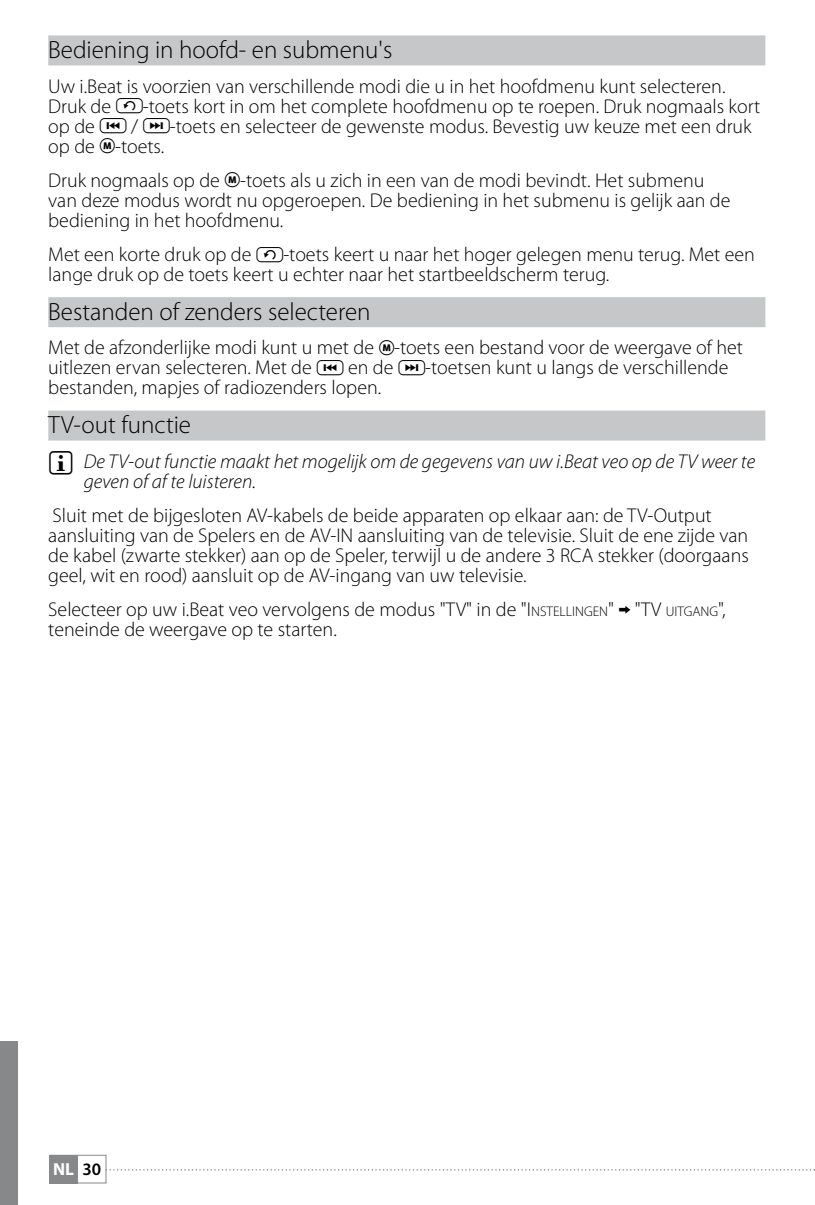
<style>
.page{position:relative;width:815px;height:1205px;background:#fff}
.page>*{position:absolute;margin:0;border:0;box-sizing:border-box;transform-origin:0 0}
.t1{font:300 25px "Myriad Pro";color:#000}
.t2{font:300 20px/20px "Myriad Pro";color:#000}
.t3{font:italic 300 20px/20px "Myriad Pro";color:#000}
.t4{font:700 17.5px "Myriad Pro";color:#fff}
.s1{font-style:inherit}
.s2{font-size:14px}
.s3{font-weight:600;color:#000}
</style>
<div class="page">
<div style="left:0;top:1042px;width:17px;height:163px;background:#87888a"></div>
<div style="left:50px;top:1155px;width:28px;height:28px;background:#87888a"></div>
<div style="left:50px;top:1155px;width:56px;height:28px;border:1px solid #87888a"></div>
<svg style="left:106px;top:1169px;width:709px;height:1px"></svg>
<div style="left:48px;top:35px;width:717px;height:30px;background:#c6c7c8"></div>
<div style="left:48px;top:297px;width:717px;height:30px;background:#c6c7c8"></div>
<div style="left:48px;top:410px;width:717px;height:30px;background:#c6c7c8"></div>
<p class="t1" style="left:48px;top:36px;width:346px">Bediening in hoofd- en submenu's</p>
<p class="t2" style="left:48px;top:76px;width:679px">Uw i.Beat is voorzien van verschillende modi die u in het hoofdmenu kunt selecteren.<br>Druk de</p>
<p class="t2" style="left:143px;top:96px;width:619px">-toets kort in om het complete hoofdmenu op te roepen. Druk nogmaals kort</p>
<p class="t2" style="left:48px;top:116px;width:48px">op de</p>
<p class="t2" style="left:131px;top:116px;width:9px">/</p>
<p class="t2" style="left:170px;top:116px;width:583px">-toets en selecteer de gewenste modus. Bevestig uw keuze met een druk</p>
<p class="t2" style="left:48px;top:129px;width:658px;line-height:34.2px">op de -toets.<br>Druk nogmaals op de -toets als u zich in een van de modi bevindt. Het submenu</p>
<p class="t2" style="left:48px;top:190px;width:684px">van deze modus wordt nu opgeroepen. De bediening in het submenu is gelijk aan de bediening in het hoofdmenu.</p>
<p class="t2" style="left:48px;top:245px;width:205px">Met een korte druk op de</p>
<p class="t2" style="left:48px;top:245px;width:708px;text-indent:235px">-toets keert u naar het hoger gelegen menu terug. Met een lange druk op de toets keert u echter naar het startbeeldscherm terug.</p>
<p class="t1" style="left:48px;top:298px;width:324px">Bestanden of zenders selecteren</p>
<p class="t2" style="left:48px;top:338px;width:696px">Met de afzonderlijke modi kunt u met de -toets een bestand voor de weergave of het uitlezen ervan selecteren. Met de</p>
<p class="t2" style="left:348px;top:358px;width:47px">en de</p>
<p class="t2" style="left:425px;top:358px;width:305px">-toetsen kunt u langs de verschillende</p>
<p class="t2" style="left:48px;top:378px;width:334px">bestanden, mapjes of radiozenders lopen.</p>
<p class="t1" style="left:48px;top:411px;width:144px">TV-out functie</p>
<p class="t3" style="left:84px;top:451px;width:673px">De TV-out functie maakt het mogelijk om de gegevens van uw i.Beat veo op de TV weer te geven of af te luisteren.</p>
<p class="t2" style="left:48px;top:505px;width:702px">Sluit met de bijgesloten AV-kabels de beide apparaten op elkaar aan: de TV-Output aansluiting van de Spelers en de AV-IN aansluiting van de televisie. Sluit de ene zijde van de kabel (zwarte stekker) aan op de Speler, terwijl u de andere 3 RCA stekker (doorgaans geel, wit en rood) aansluit op de AV-ingang van uw televisie.</p>
<p class="t2" style="left:48px;top:600px;width:679px">Selecteer op uw i.Beat veo vervolgens de modus "<span class="s1">TV</span>" in de "<span class="s1">I</span> <span class="s2">NSTELLINGEN</span>" "<span class="s1">TV</span> <span class="s2">UITGANG</span>", teneinde de weergave op te starten.</p>
<p class="t4" style="left:53px;top:1157px;width:50px">NL <span class="s3">30</span></p>
</div>
